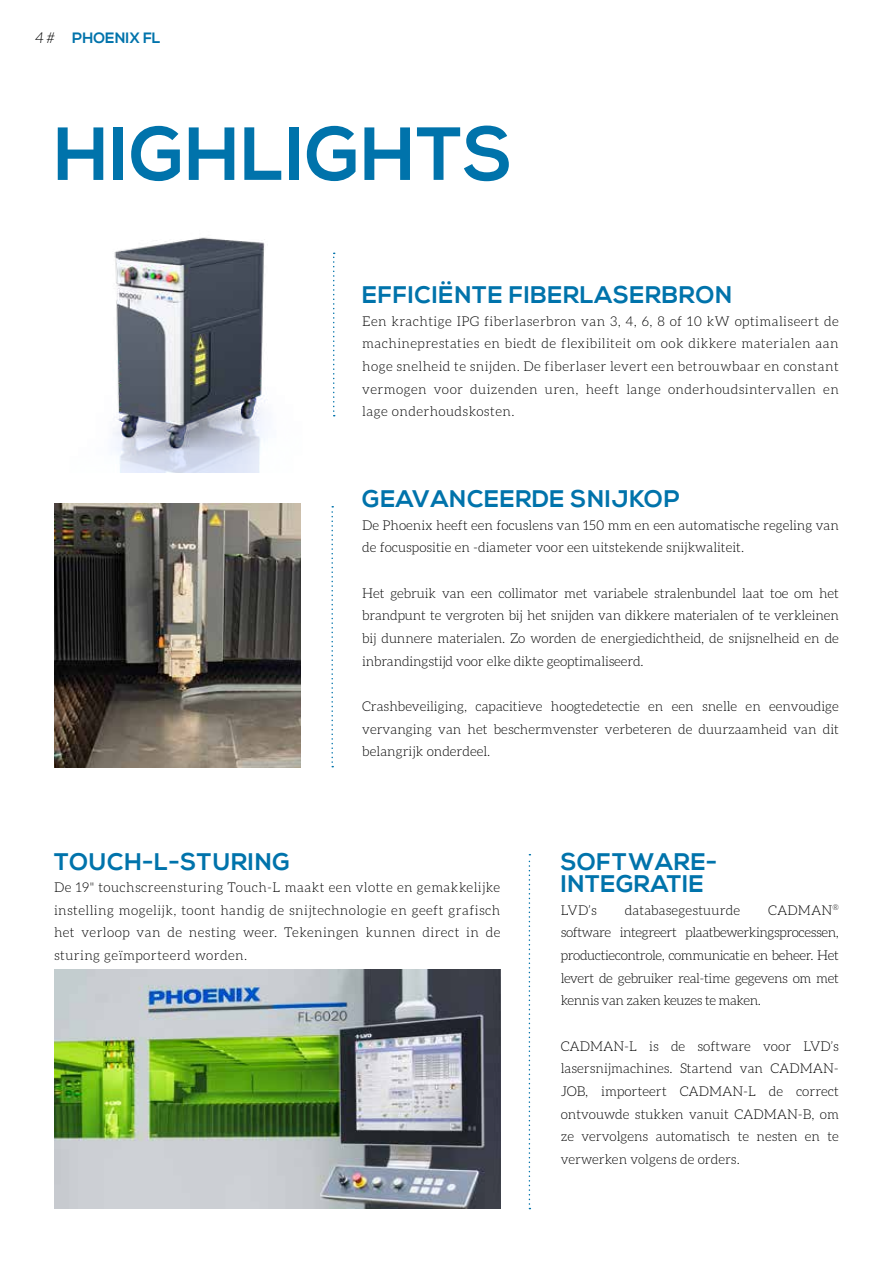
<style>
.page{position:relative;width:893px;height:1263px;background:#fff}
.page>*{position:absolute;margin:0;border:0;box-sizing:border-box;transform-origin:0 0}
.t1{font:700 75px "Nexa";letter-spacing:.01em;color:#0073ab}
.t2{font:700 24px/22.6px "Nexa";letter-spacing:.025em;color:#0073ab}
.t3{font:700 15px "Nexa";color:#0073ab}
.t4{font:300 13.5px/22.6px "Aleo";color:#000;text-align:justify}
.s1{font-family:"Aleo";font-weight:300;font-style:italic;color:#000}
</style>
<div class="page">
<svg style="left:333px;top:253px;width:2px;height:163px"></svg>
<img style="left:54px;top:504px;width:247px;height:263px">
<img style="left:54px;top:969px;width:446px;height:239px">
<img style="left:113px;top:237px;width:152px;height:236px">
<svg style="left:331px;top:506px;width:2px;height:261px"></svg>
<svg style="left:529px;top:854px;width:1px;height:355px"></svg>
<p class="t3" style="left:35px;top:29px;width:127px"><span class="s1">4 #</span> PHOENIX FL</p>
<h1 class="t1" style="left:54px;top:111px;width:460px">HIGHLIGHTS</h1>
<h2 class="t2" style="left:362px;top:284px;width:372px">EFFICIËNTE FIBERLASERBRON</h2>
<p class="t4" style="left:362px;top:310px;width:478px">Een krachtige IPG fiberlaserbron van 3, 4, 6, 8 of 10 kW optimaliseert de machineprestaties en biedt de flexibiliteit om ook dikkere materialen aan hoge snelheid te snijden. De fiberlaser levert een betrouwbaar en constant vermogen voor duizenden uren, heeft lange onderhoudsintervallen en lage onderhoudskosten.</p>
<h2 class="t2" style="left:362px;top:488px;width:319px">GEAVANCEERDE SNIJKOP</h2>
<p class="t4" style="left:362px;top:514px;width:478px">De Phoenix heeft een focuslens van 150 mm en een automatische regeling van de focuspositie en -diameter voor een uitstekende snijkwaliteit.</p>
<p class="t4" style="left:362px;top:581px;width:478px">Het gebruik van een collimator met variabele stralenbundel laat toe om het brandpunt te vergroten bij het snijden van dikkere materialen of te verkleinen bij dunnere materialen. Zo worden de energiedichtheid, de snijsnelheid en de inbrandingstijd voor elke dikte geoptimaliseerd.</p>
<p class="t4" style="left:362px;top:695px;width:478px">Crashbeveiliging, capacitieve hoogtedetectie en een snelle en eenvoudige vervanging van het beschermvenster verbeteren de duurzaamheid van dit belangrijk onderdeel.</p>
<h2 class="t2" style="left:54px;top:851px;width:237px">TOUCH-L-STURING</h2>
<p class="t4" style="left:54px;top:876px;width:448px">De 19" touchscreensturing Touch-L maakt een vlotte en gemakkelijke instelling mogelijk, toont handig de snijtechnologie en geeft grafisch het verloop van de nesting weer. Tekeningen kunnen direct in de sturing geïmporteerd worden.</p>
<h2 class="t2" style="left:561px;top:851px;width:158px">SOFTWARE-<br>INTEGRATIE</h2>
<p class="t4" style="left:561px;top:899px;width:38px">LVD’s</p>
<p class="t4" style="left:625px;top:899px;width:117px">databasegestuurde</p>
<p class="t4" style="left:561px;top:899px;width:280px;text-indent:207px">CADMAN<sup>® </sup>software integreert plaatbewerkingsprocessen, productiecontrole, communicatie en beheer. Het levert de gebruiker real-time gegevens om met kennis van zaken keuzes te maken.</p>
<p class="t4" style="left:561px;top:1035px;width:280px">CADMAN-L is de software voor LVD’s lasersnijmachines. Startend van CADMAN-JOB, importeert CADMAN-L de correct ontvouwde stukken vanuit CADMAN-B, om ze vervolgens automatisch te nesten en te verwerken volgens de orders.</p>
</div>
